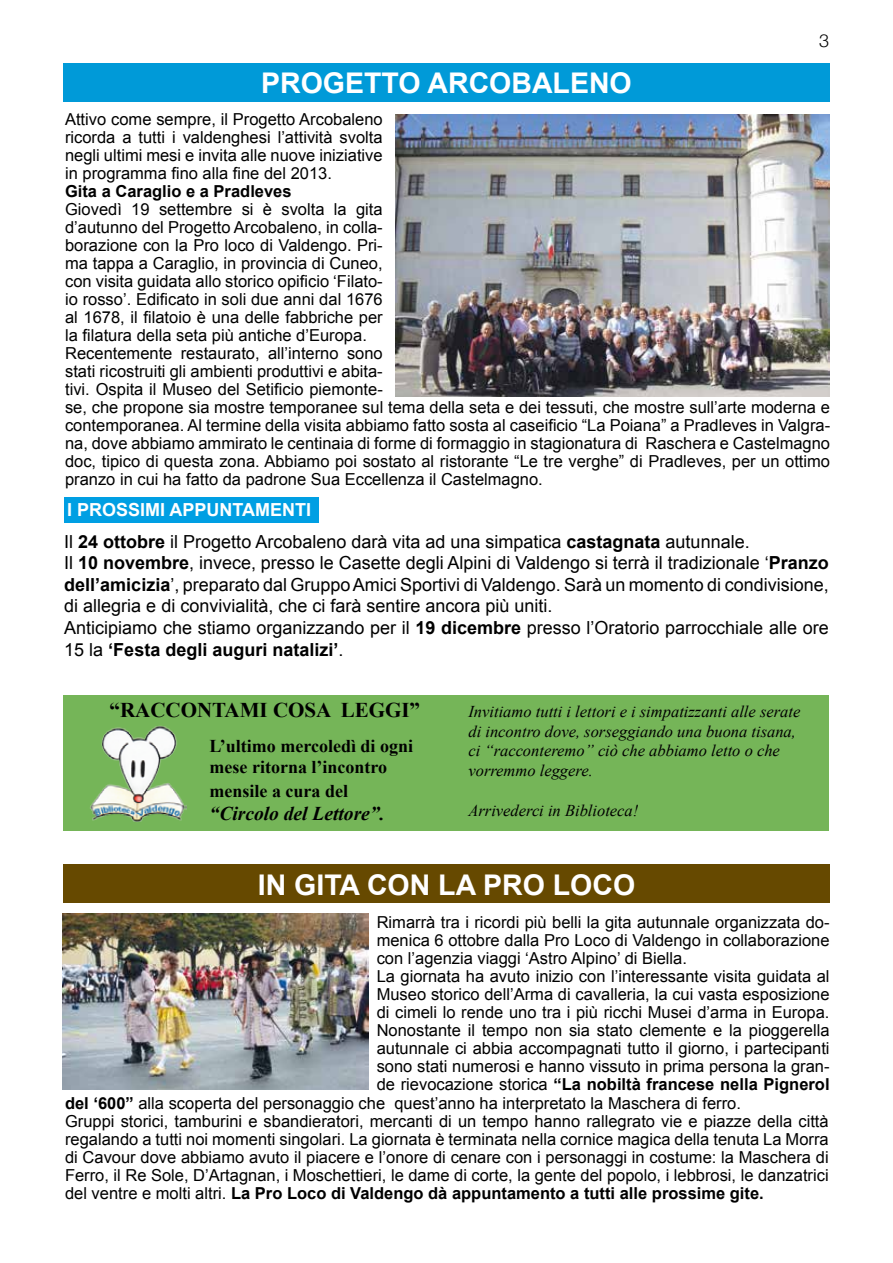
<style>
.page{position:relative;width:893px;height:1263px;background:#fff}
.page>*{position:absolute;margin:0;border:0;box-sizing:border-box;transform-origin:0 0}
.t1{font:700 28.5px "Arial";color:#fff}
.t2{font:700 21px "Times New Roman";color:#000}
.t3{font:italic 700 19.5px "Times New Roman";color:#000}
.t4{font:18px/21.6px "Arial";color:#000}
.t5{font:700 18px/21.6px "Times New Roman";color:#000}
.t6{font:700 18px "Arial";color:#fff}
.t7{font:300 18px "Helvetica Neue";color:#000}
.t8{font:16.5px/18px "Arial";color:#000}
.t9{font:italic 16.5px/19.8px "Times New Roman";color:#000}
.t10{font:700 16.5px "Arial";color:#000}
.s1{font-weight:700}
</style>
<div class="page">
<div style="left:64px;top:64px;width:766px;height:38px;background:#009ad8"></div>
<div style="left:63px;top:865px;width:766px;height:38px;background:#664900"></div>
<img style="left:63px;top:913px;width:306px;height:177px">
<img style="left:395px;top:115px;width:434px;height:282px">
<div style="left:64px;top:497px;width:255px;height:25px;background:#009fe3"></div>
<div style="left:64px;top:696px;width:765px;height:135px;background:#75b558"></div>
<img style="left:90px;top:725px;width:97px;height:97px">
<h1 class="t1" style="left:261px;top:64px;width:372px">PROGETTO ARCOBALENO</h1>
<p class="t8" style="left:65px;top:110px;width:319px;text-align:justify">Attivo come sempre, il Progetto Arcobaleno ricorda a tutti i valdenghesi l’attività svolta negli ultimi mesi e invita alle nuove iniziative in programma fino alla fine del 2013.</p>
<p class="t10" style="left:65px;top:180px;width:228px">Gita a Caraglio e a Pradleves</p>
<p class="t8" style="left:65px;top:200px;width:319px">Giovedì 19 settembre si è svolta la gita d’autunno del Progetto Arcobaleno, in colla&shy;borazione con la Pro loco di Valdengo. Pri&shy;ma tappa a Caraglio, in provincia di Cuneo, con visita guidata allo storico opificio ‘Filato&shy;io rosso’. Edificato in soli due anni dal 1676 al 1678, il filatoio è una delle fabbriche per la filatura della seta più antiche d’Europa.<br>Recentemente restaurato, all’interno sono stati ricostruiti gli ambienti produttivi e abita&shy;tivi. Ospita il Museo del Setificio piemonte-</p>
<p class="t7" style="left:819px;top:30px;width:12px">3</p>
<p class="t8" style="left:65px;top:398px;width:767px;text-align:justify">se, che propone sia mostre temporanee sul tema della seta e dei tessuti, che mostre sull’arte moderna e contemporanea. Al termine della visita abbiamo fatto sosta al caseificio “La Poiana” a Pradleves in Valgra&shy;na, dove abbiamo ammirato le centinaia di forme di formaggio in stagionatura di Raschera e Castelmagno doc, tipico di questa zona. Abbiamo poi sostato al ristorante “Le tre verghe” di Pradleves, per un ottimo pranzo in cui ha fatto da padrone Sua Eccellenza il Castelmagno.</p>
<p class="t6" style="left:67px;top:497px;width:246px">I PROSSIMI APPUNTAMENTI</p>
<p class="t4" style="left:64px;top:531px;width:766px">Il <span class="s1">24 ottobre</span> il Progetto Arcobaleno darà vita ad una simpatica <span class="s1">castagnata</span> autunnale.<br>Il <span class="s1">10 novembre</span>, invece, presso le Casette degli Alpini di Valdengo si terrà il tradizionale ‘<span class="s1">Pranzo dell’amicizia</span>’, preparato dal Gruppo Amici Sportivi di Valdengo. Sarà un momento di condivisione, di allegria e di convivialità, che ci farà sentire ancora più uniti.<br>Anticipiamo che stiamo organizzando per il <span class="s1">19 dicembre</span> presso l’Oratorio parrocchiale alle ore 15 la <span class="s1">‘Festa degli auguri natalizi’</span>.</p>
<p class="t2" style="left:110px;top:696px;width:312px">“RACCONTAMI COSA LEGGI”</p>
<p class="t5" style="left:210px;top:734px;width:205px">L’ultimo mercoledì di ogni mese ritorna l’incontro</p>
<p class="t5" style="left:210px;top:779px;width:140px">mensile a cura del</p>
<p class="t3" style="left:210px;top:803px;width:176px">“Circolo del Lettore”.</p>
<p class="t9" style="left:468px;top:701px;width:333px">Invitiamo tutti i lettori e i simpatizzanti alle serate di incontro dove, sorseggiando una buona tisana, ci “racconteremo” ciò che abbiamo letto o che vorremmo leggere.</p>
<p class="t9" style="left:468px;top:800px;width:171px">Arrivederci in Biblioteca!</p>
<h1 class="t1" style="left:258px;top:866px;width:379px">IN GITA CON LA PRO LOCO</h1>
<p class="t8" style="left:377px;top:913px;width:454px">Rimarrà tra i ricordi più belli la gita autunnale organizzata do&shy;menica 6 ottobre dalla Pro Loco di Valdengo in collaborazione con l’agenzia viaggi ‘Astro Alpino’ di Biella.<br>La giornata ha avuto inizio con l’interessante visita guidata al Museo storico dell’Arma di cavalleria, la cui vasta esposizione di cimeli lo rende uno tra i più ricchi Musei d’arma in Europa.<br>Nonostante il tempo non sia stato clemente e la pioggerella autunnale ci abbia accompagnati tutto il giorno, i partecipanti sono stati numerosi e hanno vissuto in prima persona la gran&shy;de rievocazione storica <span class="s1">“La nobiltà francese nella Pignerol</span></p>
<p class="t8" style="left:65px;top:1094px;width:765px"><span class="s1">del ‘600”</span> alla scoperta del personaggio che quest’anno ha interpretato la Maschera di ferro.<br>Gruppi storici, tamburini e sbandieratori, mercanti di un tempo hanno rallegrato vie e piazze della città regalando a tutti noi momenti singolari. La giornata è terminata nella cornice magica della tenuta La Morra di Cavour dove abbiamo avuto il piacere e l’onore di cenare con i personaggi in costume: la Maschera di Ferro, il Re Sole, D’Artagnan, i Moschettieri, le dame di corte, la gente del popolo, i lebbrosi, le danzatrici del ventre e molti altri. <span class="s1">La Pro Loco di Valdengo dà appuntamento a tutti alle prossime gite.</span></p>
</div>
